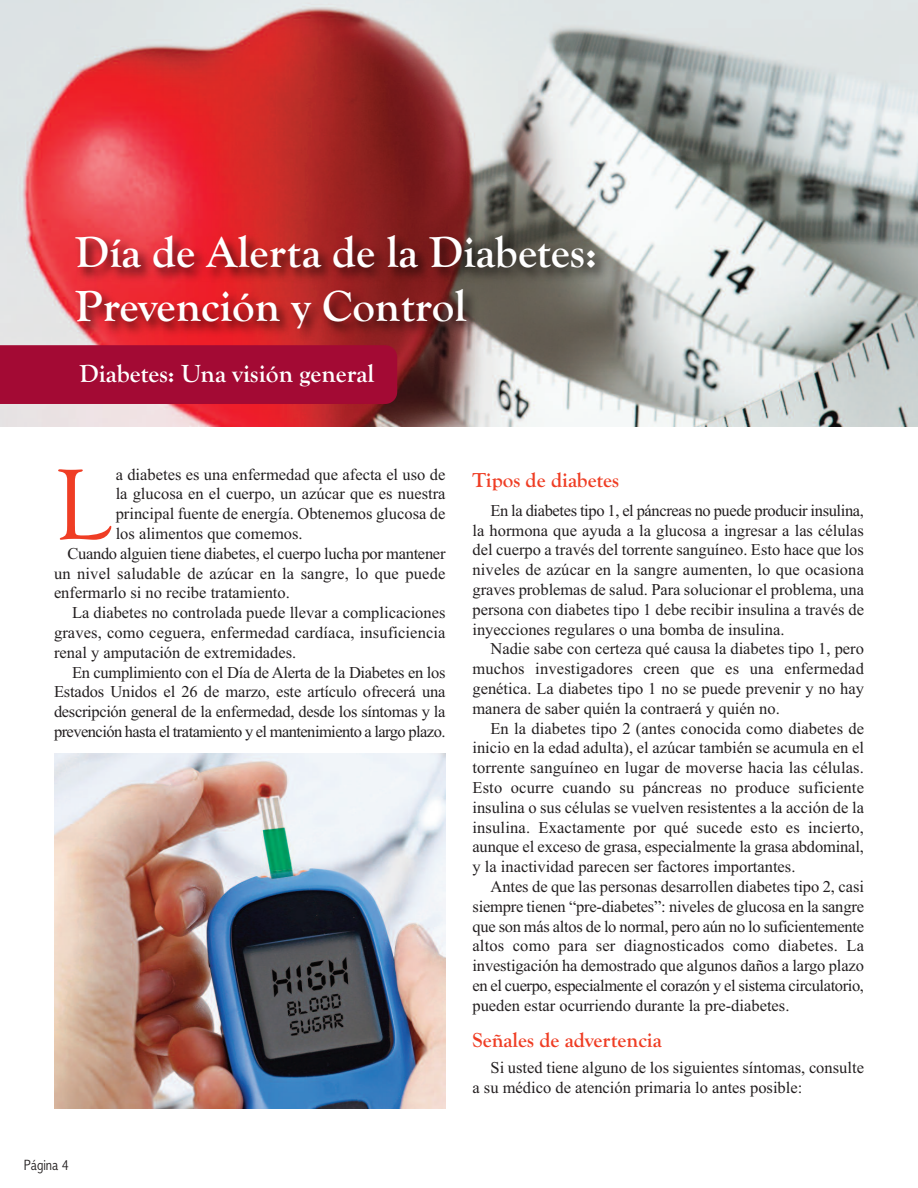
<style>
.page{position:relative;width:918px;height:1188px;background:#fff}
.page>*{position:absolute;margin:0;border:0;box-sizing:border-box;transform-origin:0 0}
.t1{font:104.1px "Goudy Old Style T";color:#ef3d24}
.t2{font:700 45px/54px "Goudy Old Style T";color:#fff}
.t3{font:700 25.5px "Goudy Old Style T";color:#fff}
.t4{font:700 21px "Goudy Old Style T";color:#ef3d24}
.t5{font:16.5px/19.8px "Times New Roman";color:#231f20;text-align:justify}
.t6{font:16.5px "Times New Roman";letter-spacing:-.02em;color:#231f20}
.t7{font:16.5px "Times New Roman";letter-spacing:-.035em;color:#231f20}
.t8{font:300 condensed 15px "Abadi";color:#231f20}
</style>
<div class="page">
<img style="left:0;top:0;width:918px;height:426px">
<img style="left:50px;top:220px;width:605px;height:141px">
<div style="left:0;top:345px;width:397px;height:59px;background:#a30a34"></div>
<img style="left:54px;top:754px;width:392px;height:355px">
<h2 class="t2" style="left:75px;top:225px;width:524px">Día de Alerta de la Diabetes:<br>Prevención y Control</h2>
<h3 class="t3" style="left:80px;top:359px;width:296px">Diabetes: Una visión general</h3>
<h1 class="t1" style="left:54px;top:442px;width:58px">L</h1>
<p class="t5" style="left:116px;top:464px;width:331px">a diabetes es una enfermedad que afecta el uso de</p>
<p class="t5" style="left:116px;top:484px;width:331px">la glucosa en el cuerpo, un azúcar que es nuestra</p>
<p class="t5" style="left:116px;top:504px;width:331px">principal fuente de energía. Obtenemos glucosa de</p>
<p class="t5" style="left:116px;top:523px;width:188px">los alimentos que comemos.</p>
<p class="t6" style="left:67px;top:544px;width:380px">Cuando alguien tiene diabetes, el cuerpo lucha por mantener</p>
<p class="t5" style="left:54px;top:563px;width:393px">un nivel saludable de azúcar en la sangre, lo que puede</p>
<p class="t5" style="left:54px;top:583px;width:237px">enfermarlo si no recibe tratamiento.</p>
<p class="t5" style="left:72px;top:603px;width:375px">La diabetes no controlada puede llevar a complicaciones</p>
<p class="t5" style="left:54px;top:622px;width:393px">graves, como ceguera, enfermedad cardíaca, insuficiencia</p>
<p class="t5" style="left:54px;top:642px;width:244px">renal y amputación de extremidades.</p>
<p class="t6" style="left:72px;top:662px;width:375px">En cumplimiento con el Día de Alerta de la Diabetes en los</p>
<p class="t5" style="left:54px;top:682px;width:393px">Estados Unidos el 26 de marzo, este artículo ofrecerá una</p>
<p class="t6" style="left:54px;top:702px;width:393px">descripción general de la enfermedad, desde los síntomas y la</p>
<p class="t7" style="left:54px;top:722px;width:393px">prevención hasta el tratamiento y el mantenimiento a largo plazo.</p>
<p class="t8" style="left:24px;top:1156px;width:46px">Página 4</p>
<p class="t4" style="left:472px;top:467px;width:148px">Tipos de diabetes</p>
<p class="t5" style="left:472px;top:500px;width:393px;text-indent:18px">En la diabetes tipo 1, el páncreas no puede producir insulina, la hormona que ayuda a la glucosa a ingresar a las células del cuerpo a través del torrente sanguíneo. Esto hace que los niveles de azúcar en la sangre aumenten, lo que ocasiona graves problemas de salud. Para solucionar el problema, una persona con diabetes tipo 1 debe recibir insulina a través de inyecciones regulares o una bomba de insulina.</p>
<p class="t5" style="left:472px;top:639px;width:393px;text-indent:18px">Nadie sabe con certeza qué causa la diabetes tipo 1, pero muchos investigadores creen que es una enfermedad genética. La diabetes tipo 1 no se puede prevenir y no hay manera de saber quién la contraerá y quién no.</p>
<p class="t5" style="left:472px;top:718px;width:393px;text-indent:18px">En la diabetes tipo 2 (antes conocida como diabetes de inicio en la edad adulta), el azúcar también se acumula en el torrente sanguíneo en lugar de moverse hacia las células.<br>Esto ocurre cuando su páncreas no produce suficiente insulina o sus células se vuelven resistentes a la acción de la insulina. Exactamente por qué sucede esto es incierto, aunque el exceso de grasa, especialmente la grasa abdominal, y la inactividad parecen ser factores importantes.</p>
<p class="t5" style="left:472px;top:876px;width:393px;text-indent:18px">Antes de que las personas desarrollen diabetes tipo 2, casi siempre tienen “pre-diabetes”: niveles de glucosa en la sangre que son más altos de lo normal, pero aún no lo suficientemente altos como para ser diagnosticados como diabetes. La investigación ha demostrado que algunos daños a largo plazo en el cuerpo, especialmente el corazón y el sistema circulatorio, pueden estar ocurriendo durante la pre-diabetes.</p>
<p class="t4" style="left:472px;top:1027px;width:191px">Señales de advertencia</p>
<p class="t5" style="left:472px;top:1057px;width:393px;text-indent:18px">Si usted tiene alguno de los siguientes síntomas, consulte a su médico de atención primaria lo antes posible:</p>
</div>
